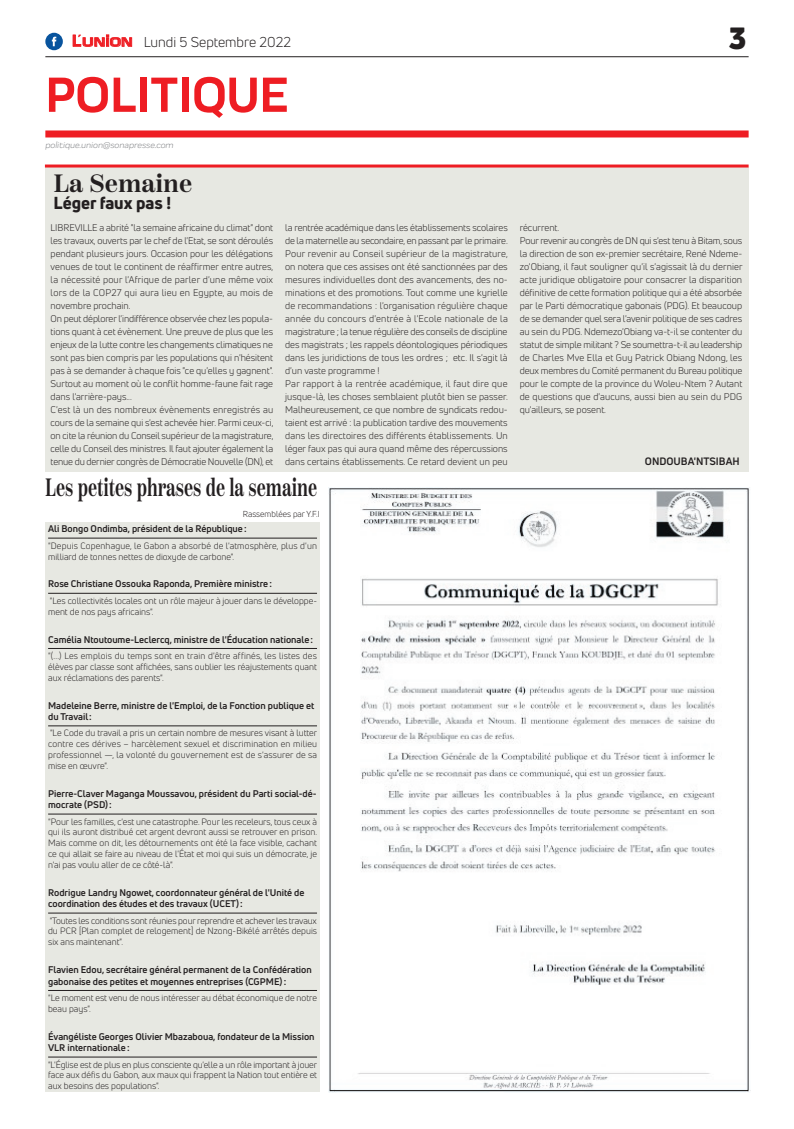
<style>
.page{position:relative;width:794px;height:1129px;background:#fff}
.page>*{position:absolute;margin:0;border:0;box-sizing:border-box;transform-origin:0 0}
.t1{font:700 51px "Praktika";color:#ee1d23}
.t2{font:900 30px "Uni Neue";color:#231f20}
.t3{font:600 25px "Scotch Deck";color:#231f20;scale:.69 1}
.t4{font:600 25px "Scotch Deck";color:#231f20}
.t5{font:800 17px "Uni Neue";color:#231f20}
.t6{font:14px "Uni Neue";color:#231f20}
.t7{font:700 10.5px "Uni Neue";color:#231f20}
.t8{font:9.5px/13px "Uni Neue";color:#231f20}
.t9{font:700 9.5px/11.4px "Uni Neue";color:#231f20}
.t10{font:9px/10.8px "Uni Neue";color:#231f20;text-align:justify}
.t11{font:italic 9px "Praktika";color:#818386}
.t12{font:8.5px "Uni Neue";color:#231f20}
.s1{font-family:"Eurostile";font-weight:600;font-size:15px;color:#ee1d23}
.s2{font-family:"Eurostile";font-weight:600;font-size:11.4px;color:#ee1d23}
</style>
<div class="page">
<hr style="left:45px;top:56px;width:703px;height:1px;background:#231f20">
<div style="left:45px;top:130px;width:703px;height:7px;background:#ee1d23"></div>
<svg style="left:72px;top:34px;width:60px;height:13px"></svg>
<div style="left:45px;top:33px;width:18px;height:17px;background:#08549e;border-radius:50%"></div>
<svg style="left:52px;top:37px;width:4px;height:9px"></svg>
<div style="left:45px;top:522px;width:275px;height:569px;background:#e7e8e2"></div>
<img style="left:329px;top:487px;width:421px;height:604px">
<hr style="left:48px;top:538px;width:269px;height:1px;background:#231f20">
<hr style="left:48px;top:593px;width:269px;height:1px;background:#231f20">
<hr style="left:48px;top:648px;width:269px;height:1px;background:#231f20">
<hr style="left:48px;top:725px;width:269px;height:1px;background:#231f20">
<hr style="left:48px;top:813px;width:269px;height:1px;background:#231f20">
<hr style="left:48px;top:912px;width:269px;height:1px;background:#231f20">
<hr style="left:48px;top:990px;width:269px;height:1px;background:#231f20">
<hr style="left:48px;top:1056px;width:269px;height:1px;background:#231f20">
<div style="left:45px;top:167px;width:703px;height:304px;background:#e7e8e2"></div>
<hr style="left:45px;top:164px;width:703px;height:3px;background:#ee1d23">
<h3 class="t6" style="left:72px;top:33px;width:220px"><span class="s1">L</span><span class="s2">UNION</span> Lundi 5 Septembre 2022</h3>
<h1 class="t1" style="left:45px;top:54px;width:245px">POLITIQUE</h1>
<p class="t11" style="left:45px;top:139px;width:130px">politique.union@sonapresse.com</p>
<h3 class="t4" style="left:54px;top:169px;width:140px">La Semaine</h3>
<h3 class="t5" style="left:54px;top:191px;width:119px">Léger faux pas !</h3>
<h2 class="t2" style="left:729px;top:17px;width:19px">3</h2>
<p class="t8" style="left:51px;top:221px;width:224px">LIBREVILLE a abrité "la semaine africaine du climat" dont les travaux, ouverts par le chef de l'Etat, se sont déroulés pendant plusieurs jours. Occasion pour les délégations venues de tout le continent de réaffirmer entre autres, la nécessité pour l'Afrique de parler d'une même voix lors de la COP27 qui aura lieu en Egypte, au mois de novembre prochain.<br>On peut déplorer l'indifférence observée chez les popula&shy;tions quant à cet évènement. Une preuve de plus que les enjeux de la lutte contre les changements climatiques ne sont pas bien compris par les populations qui n'hésitent pas à se demander à chaque fois "ce qu'elles y gagnent".<br>Surtout au moment où le conflit homme-faune fait rage dans l'arrière-pays...<br>C'est là un des nombreux évènements enregistrés au cours de la semaine qui s'est achevée hier. Parmi ceux-ci, on cite la réunion du Conseil supérieur de la magistrature, celle du Conseil des ministres. Il faut ajouter également la tenue du dernier congrès de Démocratie Nouvelle (DN), et</p>
<p class="t8" style="left:285px;top:221px;width:224px">la rentrée académique dans les établissements scolaires de la maternelle au secondaire, en passant par le primaire.<br>Pour revenir au Conseil supérieur de la magistrature, on notera que ces assises ont été sanctionnées par des mesures individuelles dont des avancements, des no&shy;minations et des promotions. Tout comme une kyrielle de recommandations : l'organisation régulière chaque année du concours d'entrée à l'Ecole nationale de la magistrature ; la tenue régulière des conseils de discipline des magistrats ; les rappels déontologiques périodiques dans les juridictions de tous les ordres ; etc. Il s'agit là d'un vaste programme !<br>Par rapport à la rentrée académique, il faut dire que jusque-là, les choses semblaient plutôt bien se passer.<br>Malheureusement, ce que nombre de syndicats redou&shy;taient est arrivé : la publication tardive des mouvements dans les directoires des différents établissements. Un léger faux pas qui aura quand même des répercussions dans certains établissements. Ce retard devient un peu</p>
<p class="t8" style="left:520px;top:221px;width:224px">récurrent.<br>Pour revenir au congrès de DN qui s'est tenu à Bitam, sous la direction de son ex-premier secrétaire, René Ndeme&shy;zo'Obiang, il faut souligner qu'il s'agissait là du dernier acte juridique obligatoire pour consacrer la disparition définitive de cette formation politique qui a été absorbée par le Parti démocratique gabonais (PDG). Et beaucoup de se demander quel sera l'avenir politique de ses cadres au sein du PDG. Ndemezo'Obiang va-t-il se contenter du statut de simple militant ? Se soumettra-t-il au leadership de Charles Mve Ella et Guy Patrick Obiang Ndong, les deux membres du Comité permanent du Bureau politique pour le compte de la province du Woleu-Ntem ? Autant de questions que d'aucuns, aussi bien au sein du PDG qu'ailleurs, se posent.</p>
<p class="t7" style="left:645px;top:455px;width:96px">ONDOUBA'NTSIBAH</p>
<h3 class="t3" style="left:45px;top:473px;width:395px">Les petites phrases de la semaine</h3>
<p class="t12" style="left:243px;top:509px;width:79px">Rassemblées par Y.F.I</p>
<p class="t9" style="left:48px;top:523px;width:200px">Ali Bongo Ondimba, président de la République:</p>
<p class="t10" style="left:48px;top:540px;width:270px">"Depuis Copenhague, le Gabon a absorbé de l'atmosphère, plus d'un milliard de tonnes nettes de dioxyde de carbone".</p>
<p class="t9" style="left:48px;top:578px;width:225px">Rose Christiane Ossouka Raponda, Première ministre:</p>
<p class="t10" style="left:48px;top:595px;width:270px">"Les collectivités locales ont un rôle majeur à jouer dans le développe&shy;ment de nos pays africains".</p>
<p class="t9" style="left:48px;top:633px;width:266px">Camélia Ntoutoume-Leclercq, ministre de l'Éducation nationale:</p>
<p class="t10" style="left:48px;top:650px;width:270px">"(...) Les emplois du temps sont en train d'être affinés, les listes des élèves par classe sont affichées, sans oublier les réajustements quant aux réclamations des parents".</p>
<p class="t9" style="left:48px;top:699px;width:268px">Madeleine Berre, ministre de l'Emploi, de la Fonction publique et du Travail:</p>
<p class="t10" style="left:48px;top:727px;width:271px">"Le Code du travail a pris un certain nombre de mesures visant à lutter contre ces dérives – harcèlement sexuel et discrimination en milieu professionnel —, la volonté du gouvernement est de s'assurer de sa mise en œuvre".</p>
<p class="t9" style="left:48px;top:787px;width:270px">Pierre-Claver Maganga Moussavou, président du Parti social-dé&shy;mocrate (PSD):</p>
<p class="t10" style="left:48px;top:815px;width:270px">"Pour les familles, c'est une catastrophe. Pour les receleurs, tous ceux à qui ils auront distribué cet argent devront aussi se retrouver en prison.<br>Mais comme on dit, les détournements ont été la face visible, cachant ce qui allait se faire au niveau de l'État et moi qui suis un démocrate, je n'ai pas voulu aller de ce côté-là".</p>
<p class="t9" style="left:48px;top:886px;width:258px">Rodrigue Landry Ngowet, coordonnateur général de l'Unité de coordination des études et des travaux (UCET):</p>
<p class="t10" style="left:48px;top:914px;width:270px">"Toutes les conditions sont réunies pour reprendre et achever les travaux du PCR [Plan complet de relogement] de Nzong-Bikélé arrêtés depuis six ans maintenant".</p>
<p class="t9" style="left:48px;top:963px;width:265px">Flavien Edou, secrétaire général permanent de la Confédération gabonaise des petites et moyennes entreprises (CGPME):</p>
<p class="t10" style="left:48px;top:992px;width:270px">"Le moment est venu de nous intéresser au débat économique de notre beau pays".</p>
<p class="t9" style="left:48px;top:1030px;width:268px">Évangéliste Georges Olivier Mbazaboua, fondateur de la Mission<br>VLR internationale:</p>
<p class="t10" style="left:48px;top:1058px;width:270px">"L'Église est de plus en plus consciente qu'elle a un rôle important à jouer face aux défis du Gabon, aux maux qui frappent la Nation tout entière et aux besoins des populations".</p>
</div>
